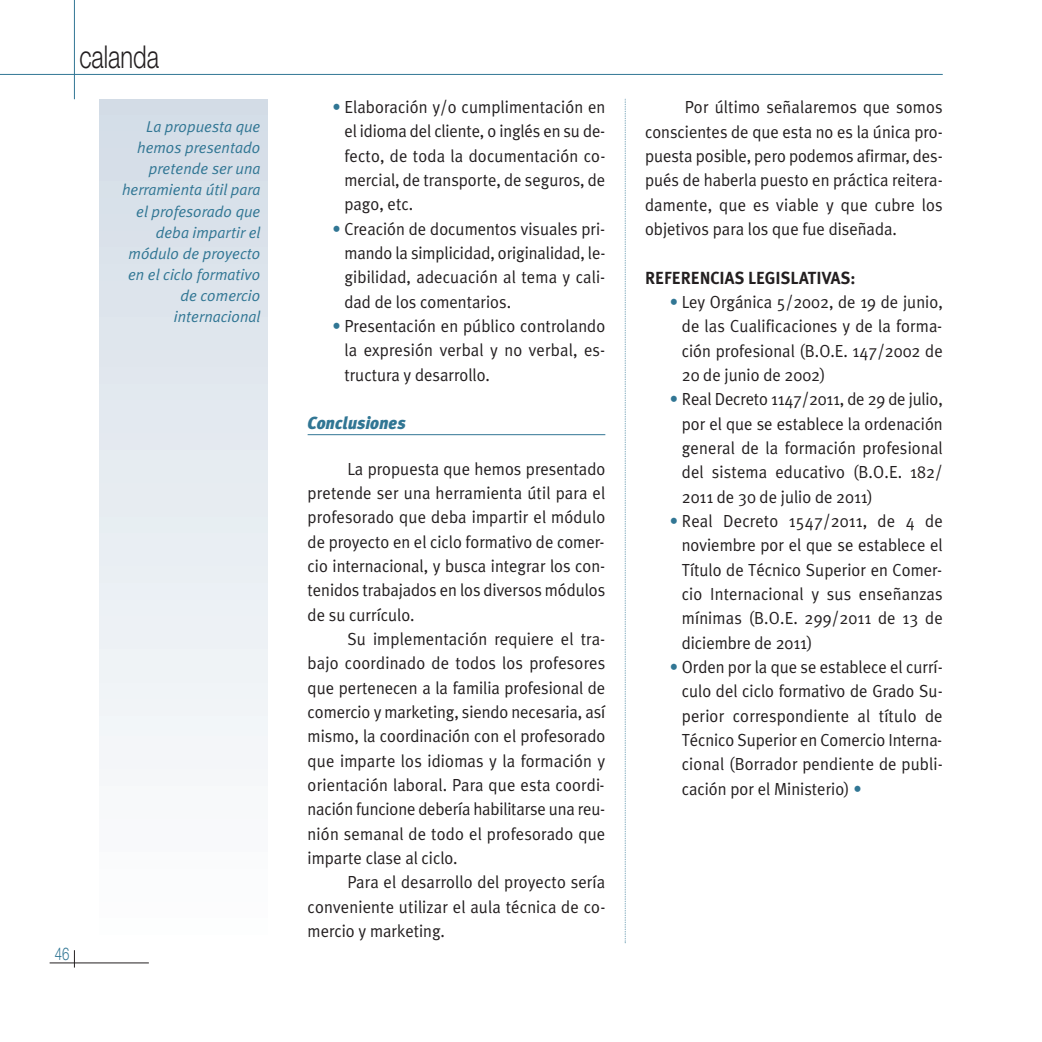
<style>
.page{position:relative;width:1042px;height:1042px;background:#fff}
.page>*{position:absolute;margin:0;border:0;box-sizing:border-box;transform-origin:0 0}
.t1{font:300 31.5px "Helvetica Neue";color:#231f20;scale:.75 1}
.t2{font:17.5px/24.3px "Meta Plus Normal";color:#231f20;text-align:justify;scale:.95 1}
.t3{font:700 17.5px "Meta Plus";color:#231f20;scale:.95 1}
.t4{font:italic 900 17.5px "Meta Plus";color:#317694;scale:.95 1}
.t5{font:300 17.5px "Helvetica Neue";color:#317694;scale:.75 1}
.t6{font:italic 15.75px/21px "Meta Plus Normal";color:#317694;text-align:right}
.s1{color:#317694}
</style>
<div class="page">
<hr style="left:308px;top:434px;width:297px;height:1px;background:#317694">
<svg style="left:625px;top:99px;width:1px;height:844px"></svg>
<hr style="left:0;top:74px;width:943px;height:1px;background:#317694">
<hr style="left:74px;top:0;width:1px;height:99px;background:#317694">
<hr style="left:50px;top:962px;width:99px;height:1px;background:#231f20">
<svg style="left:74px;top:950px;width:1px;height:17px"></svg>
<div style="left:99px;top:99px;width:169px;height:844px;background:linear-gradient(to bottom,#d3dce6,#fdfefe)"></div>
<h1 class="t1" style="left:79px;top:45px;width:108px">calanda</h1>
<p class="t6" style="left:122px;top:118px;width:140px">La propuesta que hemos presentado pretende ser una herramienta útil para el profesorado que deba impartir el módulo de proyecto en el ciclo formativo de comercio internacional</p>
<p class="t5" style="left:55px;top:947px;width:21px">46</p>
<p class="t2" style="left:344px;top:96px;width:276px;text-indent:-12px"><span class="s1">•</span> Elaboración y/o cumplimentación en el idioma del cliente, o inglés en su de&shy;fecto, de toda la documentación co&shy;mercial, de transporte, de seguros, de pago, etc.</p>
<p class="t2" style="left:344px;top:218px;width:276px;text-indent:-12px"><span class="s1">•</span> Creación de documentos visuales pri&shy;mando la simplicidad, originalidad, le&shy;gibilidad, adecuación al tema y cali&shy;dad de los comentarios.</p>
<p class="t2" style="left:344px;top:315px;width:276px;text-indent:-12px"><span class="s1">•</span> Presentación en público controlando la expresión verbal y no verbal, es&shy;tructura y desarrollo.</p>
<p class="t4" style="left:308px;top:416px;width:105px">Conclusiones</p>
<p class="t2" style="left:308px;top:458px;width:315px;text-indent:40px">La propuesta que hemos presentado pretende ser una herramienta útil para el profesorado que deba impartir el módulo de proyecto en el ciclo formativo de comer&shy;cio internacional, y busca integrar los con&shy;tenidos trabajados en los diversos módulos de su currículo.</p>
<p class="t2" style="left:308px;top:628px;width:315px;text-indent:40px">Su implementación requiere el tra&shy;bajo coordinado de todos los profesores que pertenecen a la familia profesional de comercio y marketing, siendo necesaria, así mismo, la coordinación con el profesorado que imparte los idiomas y la formación y orientación laboral. Para que esta coordi&shy;nación funcione debería habilitarse una reu&shy;nión semanal de todo el profesorado que imparte clase al ciclo.</p>
<p class="t2" style="left:308px;top:871px;width:315px;text-indent:40px">Para el desarrollo del proyecto sería conveniente utilizar el aula técnica de co&shy;mercio y marketing.</p>
<p class="t2" style="left:645px;top:96px;width:315px;text-indent:40px">Por último señalaremos que somos conscientes de que esta no es la única pro&shy;puesta posible, pero podemos afirmar, des&shy;pués de haberla puesto en práctica reitera&shy;damente, que es viable y que cubre los objetivos para los que fue diseñada.</p>
<p class="t3" style="left:645px;top:271px;width:223px">REFERENCIAS LEGISLATIVAS:</p>
<p class="t2" style="left:682px;top:291px;width:276px;text-indent:-12px"><span class="s1">•</span> Ley Orgánica 5/2002, de 19 de junio, de las Cualificaciones y de la forma&shy;ción profesional (B.O.E. 147/2002 de 20 de junio de 2002)</p>
<p class="t2" style="left:682px;top:388px;width:276px;text-indent:-12px"><span class="s1">•</span> Real Decreto 1147/2011, de 29 de julio, por el que se establece la ordenación general de la formación profesional del sistema educativo (B.O.E. 182/ 2011 de 30 de julio de 2011)</p>
<p class="t2" style="left:682px;top:510px;width:276px;text-indent:-12px"><span class="s1">•</span> Real Decreto 1547/2011, de 4 de noviembre por el que se establece el Título de Técnico Superior en Comer&shy;cio Internacional y sus enseñanzas mínimas (B.O.E. 299/2011 de 13 de diciembre de 2011)</p>
<p class="t2" style="left:682px;top:656px;width:276px;text-indent:-12px"><span class="s1">•</span> Orden por la que se establece el currí&shy;culo del ciclo formativo de Grado Su&shy;perior correspondiente al título de Técnico Superior en Comercio Interna&shy;cional (Borrador pendiente de publi&shy;cación por el Ministerio) <span class="s1">•</span></p>
</div>
